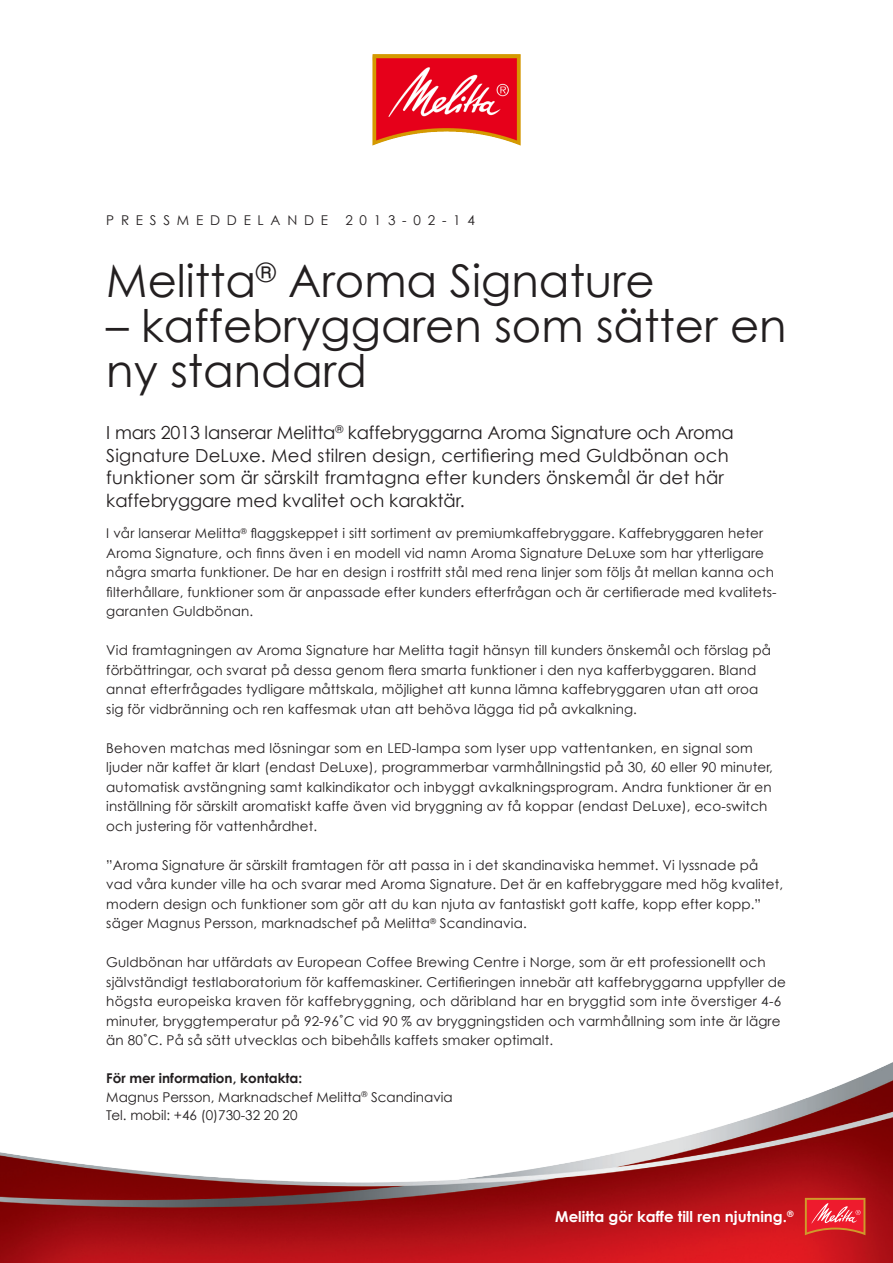
<style>
.page{position:relative;width:893px;height:1263px;background:#fff}
.page>*{position:absolute;margin:0;border:0;box-sizing:border-box;transform-origin:0 0}
.t1{font:45px/45px "Century Gothic";color:#231f20}
.t2{font:18px "Century Gothic";letter-spacing:.01em;color:#231f20}
.t3{font:18px "Century Gothic";letter-spacing:-.01em;color:#231f20}
.t4{font:700 15px "Century Gothic";color:#fff}
.t5{font:13.5px/19.5px "Century Gothic";letter-spacing:.01em;color:#231f20}
.t6{font:700 13.5px "Century Gothic";color:#231f20}
.t7{font:13.5px "Century Gothic";letter-spacing:.5em;color:#231f20}
</style>
<div class="page">
<img style="left:372px;top:54px;width:149px;height:92px">
<img style="left:0;top:1062px;width:893px;height:201px">
<svg style="left:805px;top:1198px;width:60px;height:37px;background:#e74541"></svg>
<p class="t7" style="left:106px;top:212px;width:223px">PRESSMEDDELANDE</p>
<p class="t5" style="left:345px;top:210px;width:131px">2013-02-14</p>
<p class="t1" style="left:106px;top:257px;width:550px">Melitta<sup>®</sup> Aroma Signature</p>
<p class="t1" style="left:106px;top:302px;width:682px">– kaffebryggaren som sätter en ny standard</p>
<p class="t3" style="left:106px;top:422px;width:629px">I mars 2013 lanserar Melitta<sup>®</sup> kaffebryggarna Aroma Signature och Aroma</p>
<p class="t2" style="left:106px;top:444px;width:624px">Signature DeLuxe. Med stilren design, certifiering med Guldbönan och</p>
<p class="t2" style="left:106px;top:467px;width:619px">funktioner som är särskilt framtagna efter kunders önskemål är det här</p>
<p class="t2" style="left:106px;top:489px;width:360px">kaffebryggare med kvalitet och karaktär.</p>
<p class="t5" style="left:106px;top:524px;width:672px">I vår lanserar Melitta<sup>®</sup> flaggskeppet i sitt sortiment av premiumkaffebryggare. Kaffebryggaren heter Aroma Signature, och finns även i en modell vid namn Aroma Signature DeLuxe som har ytterligare några smarta funktioner. De har en design i rostfritt stål med rena linjer som följs åt mellan kanna och filterhållare, funktioner som är anpassade efter kunders efterfrågan och är certifierade med kvalitets&shy;garanten Guldbönan.</p>
<p class="t5" style="left:106px;top:641px;width:666px">Vid framtagningen av Aroma Signature har Melitta tagit hänsyn till kunders önskemål och förslag på förbättringar, och svarat på dessa genom flera smarta funktioner i den nya kafferbyggaren. Bland annat efterfrågades tydligare måttskala, möjlighet att kunna lämna kaffebryggaren utan att oroa</p>
<p class="t5" style="left:106px;top:699px;width:532px">sig för vidbränning och ren kaffesmak utan att behöva lägga tid på avkalkning.</p>
<p class="t5" style="left:106px;top:738px;width:668px">Behoven matchas med lösningar som en LED-lampa som lyser upp vattentanken, en signal som ljuder när kaffet är klart (endast DeLuxe), programmerbar varmhållningstid på 30, 60 eller 90 minuter, automatisk avstängning samt kalkindikator och inbyggt avkalkningsprogram. Andra funktioner är en inställning för särskilt aromatiskt kaffe även vid bryggning av få koppar (endast DeLuxe), eco-switch och justering för vattenhårdhet.</p>
<p class="t5" style="left:106px;top:855px;width:678px">”Aroma Signature är särskilt framtagen för att passa in i det skandinaviska hemmet. Vi lyssnade på vad våra kunder ville ha och svarar med Aroma Signature. Det är en kaffebryggare med hög kvalitet, modern design och funktioner som gör att du kan njuta av fantastiskt gott kaffe, kopp efter kopp.” säger Magnus Persson, marknadschef på Melitta<sup>®</sup> Scandinavia.</p>
<p class="t5" style="left:106px;top:953px;width:681px">Guldbönan har utfärdats av European Coffee Brewing Centre i Norge, som är ett professionellt och självständigt testlaboratorium för kaffemaskiner. Certifieringen innebär att kaffebryggarna uppfyller de högsta europeiska kraven för kaffebryggning, och däribland har en bryggtid som inte överstiger 4-6 minuter, bryggtemperatur på 92-96˚C vid 90 % av bryggningstiden och varmhållning som inte är lägre än 80˚C. På så sätt utvecklas och bibehålls kaffets smaker optimalt.</p>
<p class="t6" style="left:106px;top:1069px;width:198px">För mer information, kontakta:</p>
<p class="t5" style="left:106px;top:1087px;width:348px">Magnus Persson, Marknadschef Melitta<sup>®</sup> Scandinavia</p>
<p class="t5" style="left:106px;top:1106px;width:193px">Tel. mobil: +46 (0)730-32 20 20</p>
<p class="t4" style="left:555px;top:1207px;width:240px">Melitta gör kaffe till ren njutning.<sup>®</sup></p>
</div>
